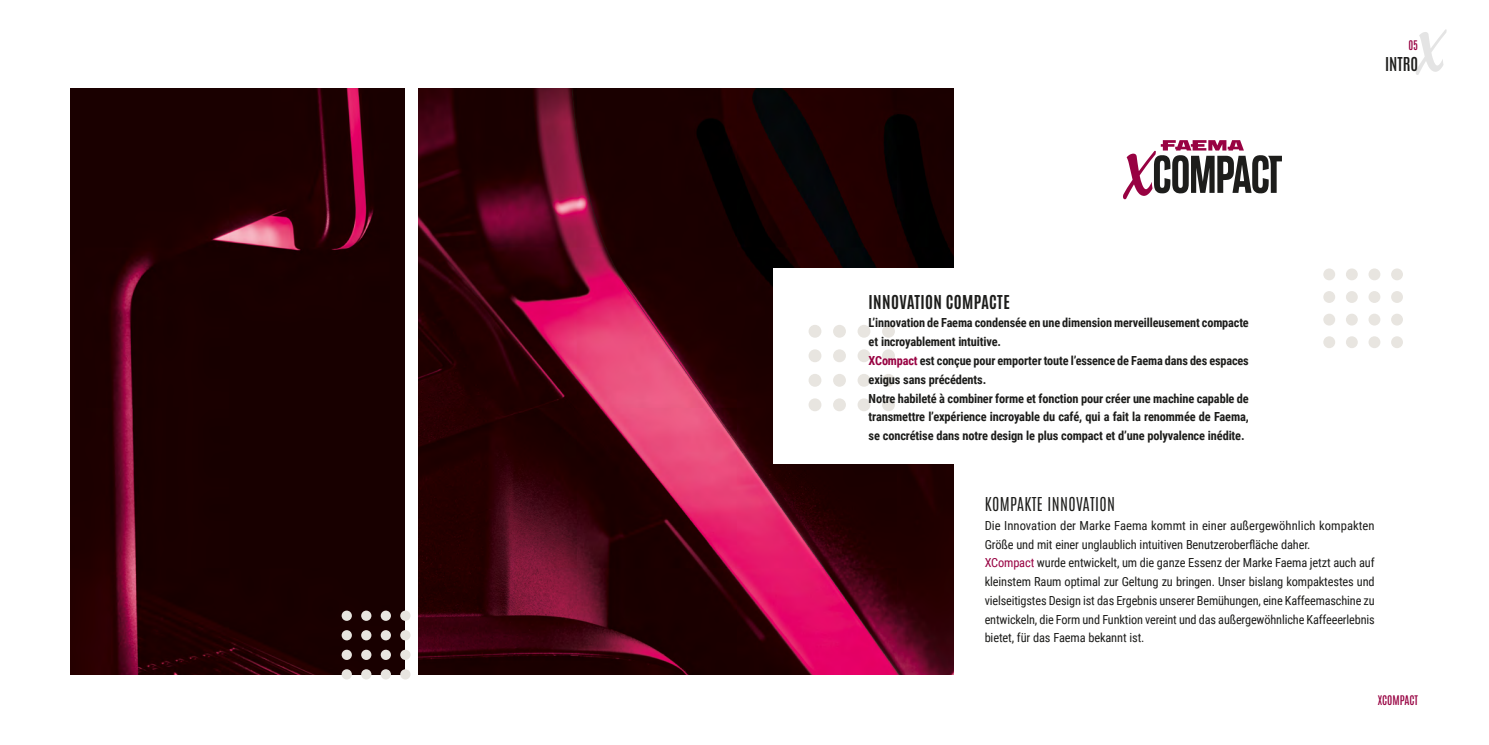
<style>
.page{position:relative;width:1489px;height:745px;background:#fff}
.page>*{position:absolute;margin:0;border:0;box-sizing:border-box;transform-origin:0 0}
.t1{font:300 16.25px "Antonio";letter-spacing:.025em;color:#1d1d1b}
.t2{font:700 16.25px "Antonio";letter-spacing:.025em;color:#1d1d1b}
.t3{font:600 16.25px "Antonio";color:#1d1d1b}
.t4{font:12.5px/18.8px "Roboto Condensed";letter-spacing:-.01em;color:#1d1d1b}
.t5{font:700 12.5px/18.8px "Roboto Condensed";letter-spacing:-.01em;color:#1d1d1b}
.t6{font:500 11.25px "Antonio";color:#980242}
.s1{color:#980242}
</style>
<div class="page">
<svg style="left:1416px;top:29px;width:30px;height:46px"></svg>
<img style="left:418px;top:89px;width:535px;height:584px">
<div style="left:1323px;top:268px;width:11px;height:12px;background:#e8e5e0;border-radius:50%"></div>
<div style="left:1345px;top:268px;width:12px;height:12px;background:#e8e5e0;border-radius:50%"></div>
<div style="left:1368px;top:268px;width:12px;height:12px;background:#e8e5e0;border-radius:50%"></div>
<div style="left:1390px;top:268px;width:12px;height:12px;background:#e8e5e0;border-radius:50%"></div>
<div style="left:1323px;top:291px;width:11px;height:12px;background:#e8e5e0;border-radius:50%"></div>
<div style="left:1345px;top:291px;width:12px;height:12px;background:#e8e5e0;border-radius:50%"></div>
<div style="left:1368px;top:291px;width:12px;height:12px;background:#e8e5e0;border-radius:50%"></div>
<div style="left:1390px;top:291px;width:12px;height:12px;background:#e8e5e0;border-radius:50%"></div>
<div style="left:1323px;top:313px;width:11px;height:12px;background:#e8e5e0;border-radius:50%"></div>
<div style="left:1345px;top:313px;width:12px;height:12px;background:#e8e5e0;border-radius:50%"></div>
<div style="left:1368px;top:313px;width:12px;height:12px;background:#e8e5e0;border-radius:50%"></div>
<div style="left:1390px;top:313px;width:12px;height:12px;background:#e8e5e0;border-radius:50%"></div>
<div style="left:1323px;top:336px;width:11px;height:12px;background:#e8e5e0;border-radius:50%"></div>
<div style="left:1345px;top:336px;width:12px;height:12px;background:#e8e5e0;border-radius:50%"></div>
<div style="left:1368px;top:336px;width:12px;height:12px;background:#e8e5e0;border-radius:50%"></div>
<div style="left:1390px;top:336px;width:12px;height:12px;background:#e8e5e0;border-radius:50%"></div>
<svg style="left:1123px;top:140px;width:158px;height:59px"></svg>
<div style="left:773px;top:268px;width:506px;height:196px;background:#fff"></div>
<div style="left:808px;top:324px;width:13px;height:13px;background:#e8e5e0;border-radius:50%"></div>
<div style="left:833px;top:324px;width:12px;height:13px;background:#e8e5e0;border-radius:50%"></div>
<div style="left:857px;top:324px;width:13px;height:13px;background:#e8e5e0;border-radius:50%"></div>
<div style="left:882px;top:324px;width:12px;height:13px;background:#e8e5e0;border-radius:50%"></div>
<div style="left:808px;top:349px;width:13px;height:13px;background:#e8e5e0;border-radius:50%"></div>
<div style="left:833px;top:349px;width:12px;height:13px;background:#e8e5e0;border-radius:50%"></div>
<div style="left:857px;top:349px;width:13px;height:13px;background:#e8e5e0;border-radius:50%"></div>
<div style="left:882px;top:349px;width:12px;height:13px;background:#e8e5e0;border-radius:50%"></div>
<div style="left:808px;top:373px;width:13px;height:13px;background:#e8e5e0;border-radius:50%"></div>
<div style="left:833px;top:373px;width:12px;height:13px;background:#e8e5e0;border-radius:50%"></div>
<div style="left:857px;top:373px;width:13px;height:13px;background:#e8e5e0;border-radius:50%"></div>
<div style="left:882px;top:373px;width:12px;height:13px;background:#e8e5e0;border-radius:50%"></div>
<div style="left:808px;top:398px;width:13px;height:13px;background:#e8e5e0;border-radius:50%"></div>
<div style="left:833px;top:398px;width:12px;height:13px;background:#e8e5e0;border-radius:50%"></div>
<div style="left:857px;top:398px;width:13px;height:13px;background:#e8e5e0;border-radius:50%"></div>
<div style="left:882px;top:398px;width:12px;height:13px;background:#e8e5e0;border-radius:50%"></div>
<img style="left:71px;top:89px;width:333px;height:584px">
<div style="left:341px;top:610px;width:11px;height:10px;background:#e8e5e0;border-radius:50%"></div>
<div style="left:361px;top:610px;width:10px;height:10px;background:#e8e5e0;border-radius:50%"></div>
<div style="left:381px;top:610px;width:10px;height:10px;background:#e8e5e0;border-radius:50%"></div>
<div style="left:400px;top:610px;width:10px;height:10px;background:#e8e5e0;border-radius:50%"></div>
<svg style="left:341px;top:629px;width:11px;height:11px"></svg>
<div style="left:361px;top:629px;width:10px;height:11px;background:#e8e5e0;border-radius:50%"></div>
<div style="left:381px;top:629px;width:10px;height:11px;background:#e8e5e0;border-radius:50%"></div>
<div style="left:400px;top:629px;width:10px;height:11px;background:#e8e5e0;border-radius:50%"></div>
<div style="left:341px;top:649px;width:11px;height:10px;background:#e8e5e0;border-radius:50%"></div>
<div style="left:361px;top:649px;width:10px;height:10px;background:#e8e5e0;border-radius:50%"></div>
<div style="left:381px;top:649px;width:10px;height:10px;background:#e8e5e0;border-radius:50%"></div>
<div style="left:400px;top:649px;width:10px;height:10px;background:#e8e5e0;border-radius:50%"></div>
<svg style="left:341px;top:668px;width:11px;height:11px"></svg>
<div style="left:361px;top:668px;width:10px;height:11px;background:#e8e5e0;border-radius:50%"></div>
<div style="left:381px;top:668px;width:10px;height:11px;background:#e8e5e0;border-radius:50%"></div>
<div style="left:400px;top:668px;width:10px;height:11px;background:#e8e5e0;border-radius:50%"></div>
<p class="t6" style="left:1408px;top:37px;width:11px">05</p>
<h1 class="t3" style="left:1384px;top:52px;width:34px">INTRO</h1>
<h1 class="t2" style="left:868px;top:289px;width:143px">INNOVATION COMPACTE</h1>
<p class="t5" style="left:868px;top:313px;width:382px">L’innovation de Faema condensée en une dimension merveilleusement compacte et incroyablement intuitive.<br><span class="s1">XCompact</span> est conçue pour emporter toute l’essence de Faema dans des espaces exigus sans précédents.<br>Notre habileté à combiner forme et fonction pour créer une machine capable de transmettre l’expérience incroyable du café, qui a fait la renommée de Faema, se concrétise dans notre design le plus compact et d’une polyvalence inédite.</p>
<h1 class="t1" style="left:984px;top:492px;width:132px">KOMPAKTE INNOVATION</h1>
<p class="t4" style="left:984px;top:515px;width:391px">Die Innovation der Marke Faema kommt in einer außergewöhnlich kompakten Größe und mit einer unglaublich intuitiven Benutzeroberfläche daher.<br><span class="s1">XCompact</span> wurde entwickelt, um die ganze Essenz der Marke Faema jetzt auch auf kleinstem Raum optimal zur Geltung zu bringen. Unser bislang kompaktestes und vielseitigstes Design ist das Ergebnis unserer Bemühungen, eine Kaffeemaschine zu entwickeln, die Form und Funktion vereint und das außergewöhnliche Kaffeeerlebnis bietet, für das Faema bekannt ist.</p>
<p class="t6" style="left:1377px;top:691px;width:42px">XCOMPACT</p>
</div>
